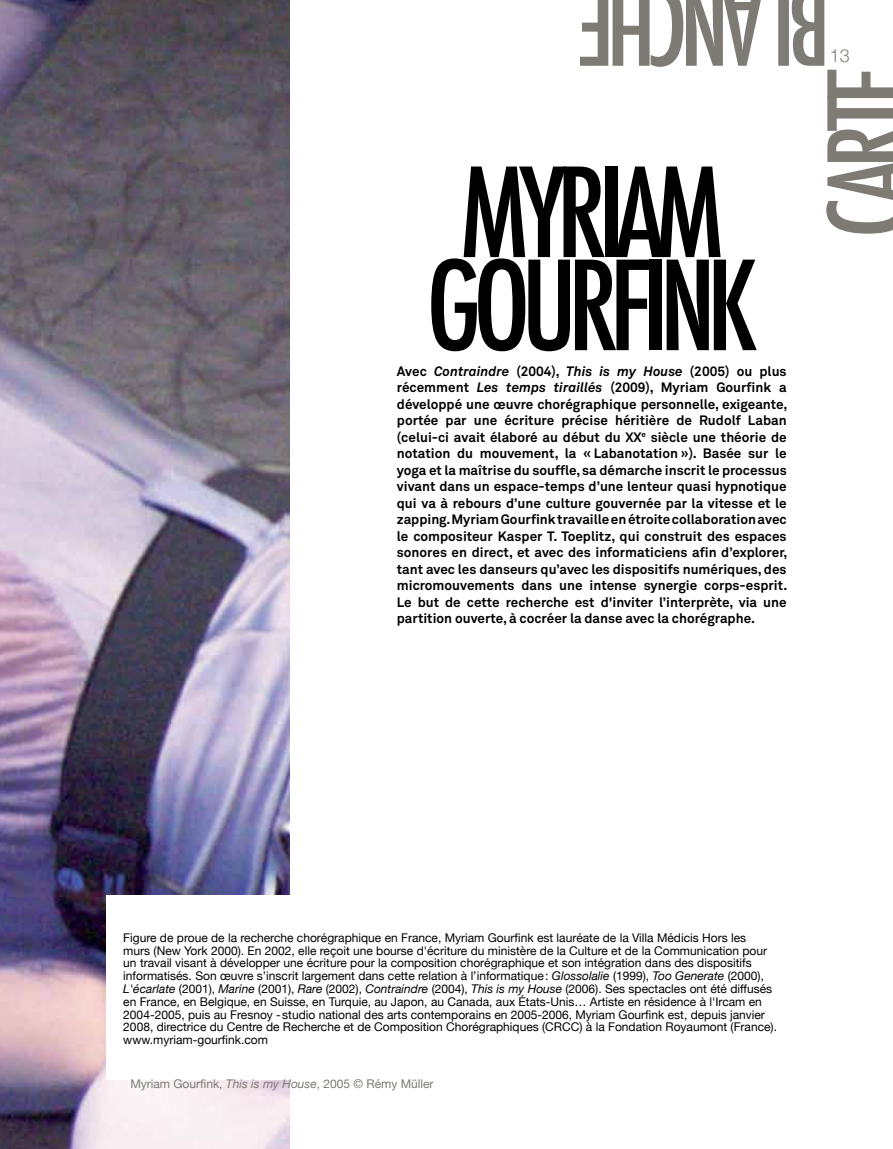
<style>
.page{position:relative;width:893px;height:1149px;background:#fff}
.page>*{position:absolute;margin:0;border:0;box-sizing:border-box;transform-origin:0 0}
.t1{font:500 condensed 120px/93px "Futura";letter-spacing:-.075em;color:#000}
.t2{font:500 condensed 105px "Futura";letter-spacing:-.075em;color:#7e7a74}
.t3{font:300 18px "Helvetica Neue";color:#7e7a74}
.t4{font:700 13.5px/16.5px "Akkurat";color:#000;text-align:justify}
.t5{font:12px/12.8px "Helvetica Neue";color:#000}
.t6{font:12px "Helvetica Neue";color:#7e7a74}
.s1{font-style:italic}
</style>
<div class="page">
<img style="left:0;top:0;width:289px;height:1148px">
<div style="left:106px;top:894px;width:686px;height:185px;background:#fff"></div>
<h2 class="t2" style="left:830px;top:93px;width:256px;rotate:-180deg">BLANCHE</h2>
<h3 class="t3" style="left:830px;top:44px;width:22px">13</h3>
<h1 class="t1" style="left:426px;top:167px;width:333px">MYRIAM<br>GOURFINK</h1>
<p class="t4" style="left:397px;top:362px;width:392px">Avec <span class="s1">Contraindre</span> (2004), <span class="s1">This is my House</span> (2005) ou plus récemment <span class="s1">Les temps tiraillés</span> (2009), Myriam Gourfink a développé une œuvre chorégraphique personnelle, exigeante, portée par une écriture précise héritière de Rudolf Laban (celui-ci avait élaboré au début du XX<sup>e</sup> siècle une théorie de notation du mouvement, la « Labanotation »). Basée sur le yoga et la maîtrise du souffle, sa démarche inscrit le processus vivant dans un espace-temps d’une lenteur quasi hypnotique qui va à rebours d’une culture gouvernée par la vitesse et le zapping. Myriam Gourfink travaille en étroite collaboration avec le compositeur Kasper T. Toeplitz, qui construit des espaces sonores en direct, et avec des informaticiens afin d’explorer, tant avec les danseurs qu’avec les dispositifs numériques, des micromouvements dans une intense synergie corps-esprit.<br>Le but de cette recherche est d'inviter l’interprète, via une partition ouverte, à cocréer la danse avec la chorégraphe.</p>
<h2 class="t2" style="left:800px;top:238px;width:173px;rotate:-90deg">CARTE</h2>
<p class="t5" style="left:123px;top:930px;width:655px">Figure de proue de la recherche chorégraphique en France, Myriam Gourfink est lauréate de la Villa Médicis Hors les<br>murs (New York 2000). En 2002, elle reçoit une bourse d'écriture du ministère de la Culture et de la Communication pour un travail visant à développer une écriture pour la composition chorégraphique et son intégration dans des dispositifs informatisés. Son œuvre s’inscrit largement dans cette relation à l’informatique: <span class="s1">Glossolalie</span> (1999), <span class="s1">Too Generate</span> (2000), <span class="s1">L'écarlate</span> (2001), <span class="s1">Marine</span> (2001), <span class="s1">Rare</span> (2002), <span class="s1">Contraindre</span> (2004), <span class="s1">This is my House</span> (2006). Ses spectacles ont été diffusés en France, en Belgique, en Suisse, en Turquie, au Japon, au Canada, aux états-Unis… Artiste en résidence à l'Ircam en 2004-2005, puis au Fresnoy -studio national des arts contemporains en 2005‑2006, Myriam Gourfink est, depuis janvier 2008, directrice du Centre de Recherche et de Composition Chorégraphiques (CRCC) à la Fondation Royaumont (France). www.myriam-gourfink.com</p>
<p class="t6" style="left:130px;top:1076px;width:305px">Myriam Gourfink, <span class="s1">This is my House</span>, 2005 © Rémy Müller</p>
</div>
